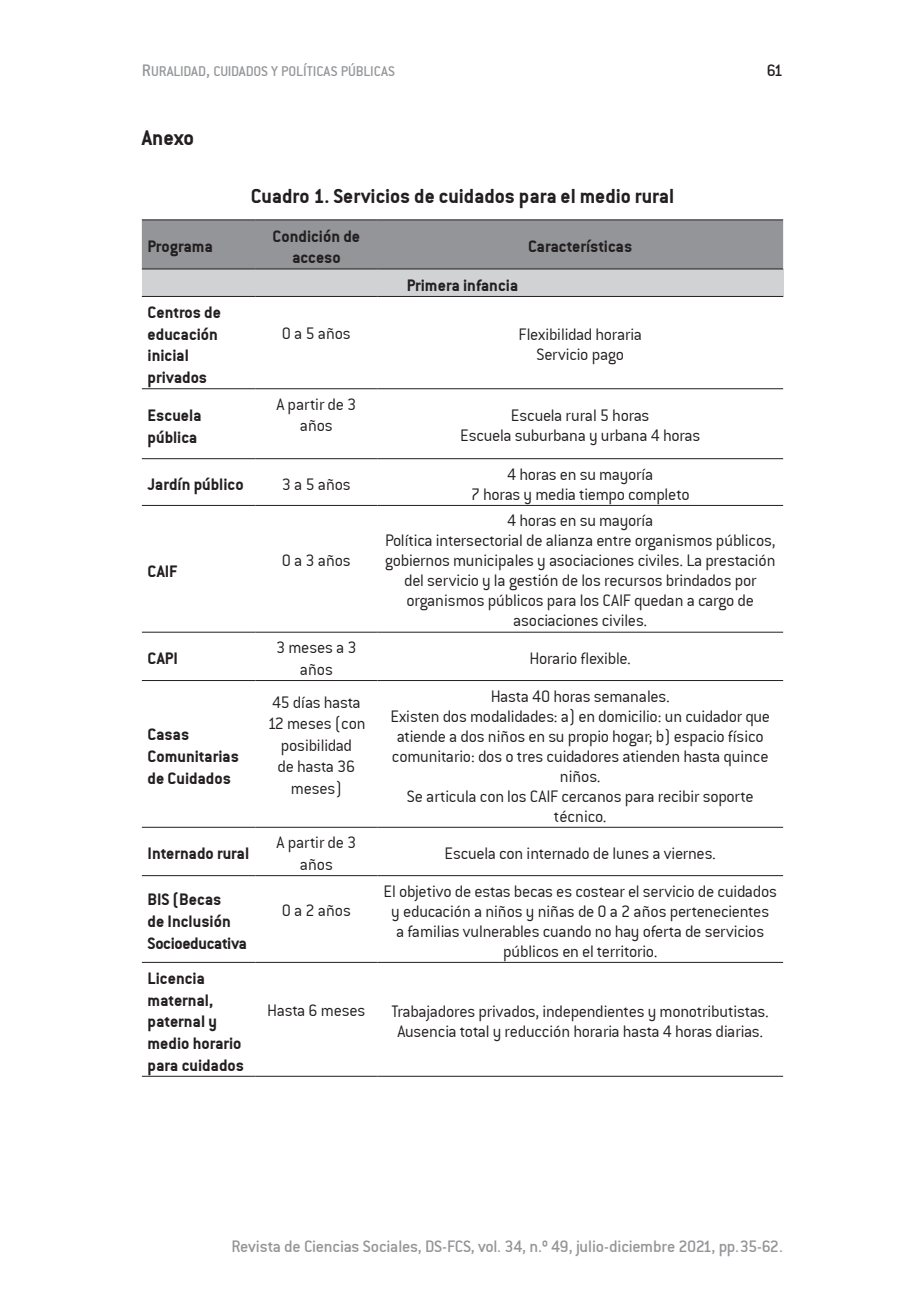
<style>
.page{position:relative;width:908px;height:1304px;background:#fff}
.page>*{position:absolute;margin:0;border:0;box-sizing:border-box;transform-origin:0 0}
.t1{font:23px "Conduit ITCTT Bold";color:#231f20}
.t2{font:22px "Conduit ITCTT Bold";color:#231f20}
.t3{font:18px/20px "Conduit ITCTT Light";letter-spacing:-.015em;color:#231f20;text-align:center}
.t4{font:18px/21.6px "Conduit ITCTT Bold";color:#231f20}
.t5{font:18px "Conduit Md ITCTT Medium";letter-spacing:-.015em;color:#939598}
.t6{font:18px "Conduit Md ITCTT Medium SC850";color:#231f20}
.t7{font:15.4px "Conduit Md ITCTT Medium SC850";color:#939598}
.s1{font-size:18px}
</style>
<div class="page">
<div style="left:142px;top:220px;width:640px;height:48px;background:#939598"></div>
<div style="left:142px;top:269px;width:640px;height:27px;background:#d1d2d4"></div>
<hr style="left:142px;top:219px;width:113px;height:1px;background:#231f20">
<hr style="left:255px;top:219px;width:122px;height:1px;background:#231f20">
<hr style="left:377px;top:219px;width:405px;height:1px;background:#231f20">
<hr style="left:142px;top:268px;width:113px;height:1px;background:#231f20">
<hr style="left:255px;top:268px;width:122px;height:1px;background:#231f20">
<hr style="left:377px;top:268px;width:405px;height:1px;background:#231f20">
<hr style="left:142px;top:296px;width:113px;height:1px;background:#231f20">
<hr style="left:255px;top:296px;width:122px;height:1px;background:#231f20">
<hr style="left:377px;top:296px;width:405px;height:1px;background:#231f20">
<hr style="left:142px;top:388px;width:113px;height:1px;background:#231f20">
<hr style="left:255px;top:388px;width:122px;height:1px;background:#231f20">
<hr style="left:377px;top:388px;width:405px;height:1px;background:#231f20">
<hr style="left:142px;top:458px;width:113px;height:1px;background:#231f20">
<hr style="left:255px;top:458px;width:122px;height:1px;background:#231f20">
<hr style="left:377px;top:458px;width:405px;height:1px;background:#231f20">
<hr style="left:142px;top:505px;width:113px;height:1px;background:#231f20">
<hr style="left:255px;top:505px;width:122px;height:1px;background:#231f20">
<hr style="left:377px;top:505px;width:405px;height:1px;background:#231f20">
<hr style="left:142px;top:632px;width:113px;height:1px;background:#231f20">
<hr style="left:255px;top:632px;width:122px;height:1px;background:#231f20">
<hr style="left:377px;top:632px;width:405px;height:1px;background:#231f20">
<hr style="left:142px;top:680px;width:113px;height:1px;background:#231f20">
<hr style="left:255px;top:680px;width:122px;height:1px;background:#231f20">
<hr style="left:377px;top:680px;width:405px;height:1px;background:#231f20">
<hr style="left:142px;top:827px;width:113px;height:1px;background:#231f20">
<hr style="left:255px;top:827px;width:122px;height:1px;background:#231f20">
<hr style="left:377px;top:827px;width:405px;height:1px;background:#231f20">
<hr style="left:142px;top:875px;width:113px;height:1px;background:#231f20">
<hr style="left:255px;top:875px;width:122px;height:1px;background:#231f20">
<hr style="left:377px;top:875px;width:405px;height:1px;background:#231f20">
<hr style="left:142px;top:962px;width:113px;height:1px;background:#231f20">
<hr style="left:255px;top:962px;width:122px;height:1px;background:#231f20">
<hr style="left:377px;top:962px;width:405px;height:1px;background:#231f20">
<hr style="left:142px;top:1076px;width:113px;height:1px;background:#231f20">
<hr style="left:255px;top:1076px;width:122px;height:1px;background:#231f20">
<hr style="left:377px;top:1076px;width:405px;height:1px;background:#231f20">
<p class="t7" style="left:142px;top:63px;width:253px"><span class="s1">R</span>URALIDAD<span class="s1">,</span> CUIDADOS Y POLÍTICAS PÚBLICAS</p>
<p class="t6" style="left:766px;top:61px;width:18px">61</p>
<p class="t1" style="left:142px;top:125px;width:54px">Anexo</p>
<p class="t2" style="left:250px;top:183px;width:425px">Cuadro 1. Servicios de cuidados para el medio rural</p>
<p class="t4" style="left:147px;top:236px;width:67px">Programa</p>
<p class="t4" style="left:272px;top:225px;width:89px;text-align:center">Condición de acceso</p>
<p class="t4" style="left:528px;top:236px;width:106px">Características</p>
<p class="t4" style="left:406px;top:274px;width:113px">Primera infancia</p>
<p class="t4" style="left:147px;top:302px;width:75px">Centros de educación inicial privados</p>
<p class="t3" style="left:282px;top:324px;width:70px">0 a 5 años</p>
<p class="t3" style="left:518px;top:325px;width:125px">Flexibilidad horaria<br>Servicio pago</p>
<p class="t4" style="left:147px;top:404px;width:56px">Escuela pública</p>
<p class="t3" style="left:276px;top:393px;width:81px;line-height:21.6px">A partir de 3 años</p>
<p class="t3" style="left:460px;top:406px;width:241px">Escuela rural 5 horas<br>Escuela suburbana y urbana 4 horas</p>
<p class="t4" style="left:147px;top:473px;width:98px">Jardín público</p>
<p class="t3" style="left:282px;top:474px;width:70px">3 a 5 años</p>
<p class="t3" style="left:470px;top:464px;width:220px">4 horas en su mayoría<br>7 horas y media tiempo completo</p>
<p class="t4" style="left:147px;top:560px;width:31px">CAIF</p>
<p class="t3" style="left:282px;top:550px;width:70px">0 a 3 años</p>
<p class="t3" style="left:385px;top:511px;width:392px">4 horas en su mayoría<br>Política intersectorial de alianza entre organismos públicos, gobiernos municipales y asociaciones civiles. La prestación del servicio y la gestión de los recursos brindados por organismos públicos para los CAIF quedan a cargo de asociaciones civiles.</p>
<p class="t4" style="left:147px;top:648px;width:32px">CAPI</p>
<p class="t3" style="left:276px;top:637px;width:82px;line-height:21.6px">3 meses a 3 años</p>
<p class="t3" style="left:529px;top:648px;width:103px">Horario flexible.</p>
<p class="t4" style="left:147px;top:724px;width:93px">Casas<br>Comunitarias de Cuidados</p>
<p class="t3" style="left:267px;top:691px;width:100px;line-height:21.6px">45 días hasta<br>12 meses (con posibilidad<br>de hasta 36 meses)</p>
<p class="t3" style="left:390px;top:686px;width:381px">Hasta 40 horas semanales.<br>Existen dos modalidades: a) en domicilio: un cuidador que atiende a dos niños en su propio hogar; b) espacio físico comunitario: dos o tres cuidadores atienden hasta quince niños.<br>Se articula con los CAIF cercanos para recibir soporte técnico.</p>
<p class="t4" style="left:147px;top:843px;width:103px">Internado rural</p>
<p class="t3" style="left:276px;top:832px;width:81px;line-height:21.6px">A partir de 3 años</p>
<p class="t3" style="left:444px;top:843px;width:273px">Escuela con internado de lunes a viernes.</p>
<p class="t4" style="left:147px;top:889px;width:101px">BIS (Becas<br>de Inclusión<br>Socioeducativa</p>
<p class="t3" style="left:282px;top:900px;width:70px">0 a 2 años</p>
<p class="t3" style="left:383px;top:881px;width:395px">El objetivo de estas becas es costear el servicio de cuidados y educación a niños y niñas de 0 a 2 años pertenecientes<br>a familias vulnerables cuando no hay oferta de servicios públicos en el territorio.</p>
<p class="t4" style="left:147px;top:967px;width:98px">Licencia maternal, paternal y medio horario para cuidados</p>
<p class="t3" style="left:267px;top:1001px;width:100px">Hasta 6 meses</p>
<p class="t3" style="left:391px;top:1001px;width:378px">Trabajadores privados, independientes y monotributistas.<br>Ausencia total y reducción horaria hasta 4 horas diarias.</p>
<p class="t5" style="left:231px;top:1236px;width:553px">Revista de Ciencias Sociales, DS-FCS, vol. 34, n.º 49, julio-diciembre 2021, pp.35-62.</p>
</div>
